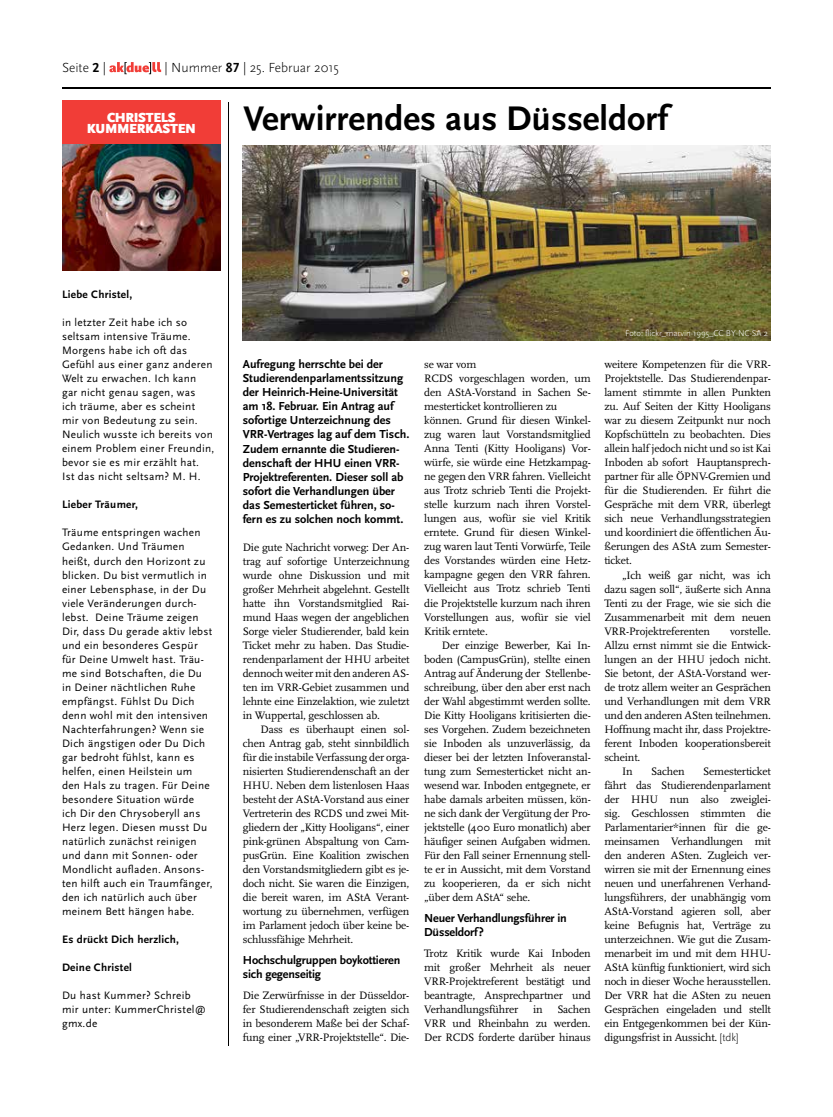
<style>
.page{position:relative;width:833px;height:1117px;background:#fff}
.page>*{position:absolute;margin:0;border:0;box-sizing:border-box;transform-origin:0 0}
.t1{font:700 35.62px "Scala Sans";color:#000}
.t2{font:300 13.75px "Scala Sans";color:#000}
.t3{font:900 13.75px/11.2px "Scala Sans";letter-spacing:-.025em;color:#fff;text-align:center;scale:.96 1}
.t4{font:700 12.12px/14px "Scala Sans";color:#000}
.t5{font:11.25px/14px "Scala";letter-spacing:-.015em;color:#000;text-align:justify}
.t6{font:11.25px/14px "Scala Sans";letter-spacing:.025em;color:#000}
.t7{font:700 11.25px "Scala Sans";letter-spacing:.025em;color:#000}
.t8{font:300 8.75px "Scala Sans";color:#fff}
.s1{font-family:"Scala Sans Caps";font-weight:700}
.s2{font-family:"Scala Sans";font-weight:300}
</style>
<div class="page">
<svg style="left:109px;top:62px;width:52px;height:12px"></svg>
<hr style="left:62px;top:87px;width:709px;height:1px;background:#000">
<hr style="left:228px;top:102px;width:1px;height:943px;background:#000">
<img style="left:243px;top:145px;width:528px;height:195px">
<img style="left:62px;top:144px;width:159px;height:126px">
<div style="left:62px;top:100px;width:159px;height:44px;background:#f13d37"></div>
<p class="t2" style="left:62px;top:60px;width:45px">Seite <span class="s1">2</span> |</p>
<p class="t2" style="left:165px;top:60px;width:176px">| Nummer <span class="s1">87</span> | 25. Februar 2015</p>
<h1 class="t1" style="left:243px;top:99px;width:426px">Verwirrendes aus Düsseldorf</h1>
<p class="t3" style="left:87px;top:113px;width:115px">CHRISTELS<br>KUMMERKASTEN</p>
<p class="t7" style="left:62px;top:288px;width:72px">Liebe Christel,</p>
<p class="t6" style="left:62px;top:316px;width:154px">in letzter Zeit habe ich so seltsam intensive Träume.<br>Morgens habe ich oft das<br>Gefühl aus einer ganz anderen<br>Welt zu erwachen. Ich kann gar nicht genau sagen, was<br>ich träume, aber es scheint mir von Bedeutung zu sein.<br>Neulich wusste ich bereits von einem Problem einer Freundin, bevor sie es mir erzählt hat.<br>Ist das nicht seltsam? M. H.</p>
<p class="t7" style="left:62px;top:498px;width:77px">Lieber Träumer,</p>
<p class="t6" style="left:62px;top:526px;width:152px">Träume entspringen wachen<br>Gedanken. Und Träumen heißt, durch den Horizont zu blicken. Du bist vermutlich in einer Lebensphase, in der Du viele Veränderungen durch&shy;lebst. Deine Träume zeigen<br>Dir, dass Du gerade aktiv lebst und ein besonderes Gespür für Deine Umwelt hast. Träu&shy;me sind Botschaften, die Du in Deiner nächtlichen Ruhe empfängst. Fühlst Du Dich denn wohl mit den intensiven<br>Nachterfahrungen? Wenn sie<br>Dich ängstigen oder Du Dich gar bedroht fühlst, kann es helfen, einen Heilstein um den Hals zu tragen. Für Deine besondere Situation würde<br>ich Dir den Chrysoberyll ans<br>Herz legen. Diesen musst Du natürlich zunächst reinigen und dann mit Sonnen- oder<br>Mondlicht aufladen. Ansons&shy;ten hilft auch ein Traumfänger, den ich natürlich auch über meinem Bett hängen habe.</p>
<p class="t7" style="left:62px;top:932px;width:118px">Es drückt Dich herzlich,</p>
<p class="t7" style="left:62px;top:960px;width:71px">Deine Christel</p>
<p class="t6" style="left:62px;top:988px;width:146px">Du hast Kummer? Schreib mir unter: KummerChristel@ gmx.de</p>
<p class="t8" style="left:625px;top:328px;width:144px">Foto: flickr_marvin-1995_CC BY-NC-SA 2</p>
<p class="t4" style="left:243px;top:358px;width:168px">Aufregung herrschte bei der<br>Studierendenparlamentssitzung der Heinrich-Heine-Universität am 18. Februar. Ein Antrag auf sofortige Unterzeichnung des<br>VRR-Vertrages lag auf dem Tisch.<br>Zudem ernannte die Studieren&shy;denschaft der HHU einen VRR-<br>Projektreferenten. Dieser soll ab sofort die Verhandlungen über das Semesterticket führen, so&shy;fern es zu solchen noch kommt.</p>
<p class="t5" style="left:604px;top:358px;width:168px">weitere Kompetenzen für die VRR-Projektstelle. Das Studierendenpar&shy;lament stimmte in allen Punkten zu. Auf Seiten der Kitty Hooligans war zu diesem Zeitpunkt nur noch Kopfschütteln zu beobachten. Dies allein half jedoch nicht und so ist Kai Inboden ab sofort Hauptansprech&shy;partner für alle ÖPNV-Gremien und für die Studierenden. Er führt die Gespräche mit dem VRR, überlegt sich neue Verhandlungsstrategien und koordiniert die öffentlichen Äu&shy;ßerungen des AStA zum Semester&shy;ticket.</p>
<p class="t5" style="left:604px;top:568px;width:168px;text-indent:18px">„Ich weiß gar nicht, was ich dazu sagen soll“, äußerte sich Anna Tenti zu der Frage, wie sie sich die Zusammenarbeit mit dem neuen VRR-Projektreferenten</p>
<p class="t5" style="left:424px;top:358px;width:168px;text-align:left">se war vom<br>RCDS vorgeschlagen worden, um den AStA-Vorstand in Sachen Se&shy;mesterticket kontrollieren zu können. Grund für diesen Winkel&shy;zug waren laut Vorstandsmitglied<br>Anna Tenti (Kitty Hooligans) Vor&shy;würfe, sie würde eine Hetzkampag&shy;ne gegen den VRR fahren. Vielleicht aus Trotz schrieb Tenti die Projekt&shy;stelle kurzum nach ihren Vorstel&shy;lungen aus, wofür sie viel Kritik erntete. Grund für diesen Winkel&shy;zug waren laut Tenti Vorwürfe, Teile des Vorstandes würden eine Hetz&shy;kampagne gegen den VRR fahren.<br>Vielleicht aus Trotz schrieb Tenti die Projektstelle kurzum nach ihren<br>Vorstellungen aus, wofür sie viel<br>Kritik erntete.</p>
<p class="t5" style="left:424px;top:638px;width:168px;text-indent:18px">Der einzige Bewerber, Kai In&shy;boden (CampusGrün), stellte einen Antrag auf Änderung der Stellenbe&shy;schreibung, über den aber erst nach der Wahl abgestimmt werden sollte.<br>Die Kitty Hooligans kritisierten die&shy;ses Vorgehen. Zudem bezeichneten sie Inboden als unzuverlässig, da dieser bei der letzten Infoveranstal&shy;tung zum Semesterticket nicht an&shy;wesend war. Inboden entgegnete, er habe damals arbeiten müssen, kön&shy;ne sich dank der Vergütung der Pro&shy;jektstelle (400 Euro monatlich) aber häufiger seinen Aufgaben widmen.<br>Für den Fall seiner Ernennung stell&shy;te er in Aussicht, mit dem Vorstand zu kooperieren, da er sich nicht „über dem AStA“ sehe.</p>
<p class="t4" style="left:424px;top:911px;width:144px">Neuer Verhandlungsführer in<br>Düsseldorf?</p>
<p class="t5" style="left:424px;top:946px;width:168px">Trotz Kritik wurde Kai Inboden mit großer Mehrheit als neuer VRR-Projektreferent bestätigt und beantragte, Ansprechpartner und Verhandlungsführer</p>
<p class="t5" style="left:243px;top:540px;width:168px">Die gute Nachricht vorweg: Der An&shy;trag auf sofortige Unterzeichnung wurde ohne Diskussion und mit großer Mehrheit abgelehnt. Gestellt hatte ihn Vorstandsmitglied Rai&shy;mund Haas wegen der angeblichen Sorge vieler Studierender, bald kein Ticket mehr zu haben. Das Studie&shy;rendenparlament der HHU arbeitet dennoch weiter mit den anderen AS&shy;ten im VRR-Gebiet zusammen und lehnte eine Einzelaktion, wie zuletzt in Wuppertal, geschlossen ab.</p>
<p class="t5" style="left:243px;top:722px;width:168px;text-indent:18px">Dass es überhaupt einen sol&shy;chen Antrag gab, steht sinnbildlich für die instabile Verfassung der orga&shy;nisierten Studierendenschaft an der HHU. Neben dem listenlosen Haas besteht der AStA-Vorstand aus einer Vertreterin des RCDS und zwei Mit&shy;gliedern der „Kitty Hooligans“, einer pink-grünen Abspaltung von Cam&shy;pusGrün. Eine Koalition zwischen den Vorstandsmitgliedern gibt es je&shy;doch nicht. Sie waren die Einzigen, die bereit waren, im AStA Verant&shy;wortung zu übernehmen, verfügen im Parlament jedoch über keine be&shy;schlussfähige Mehrheit.</p>
<p class="t4" style="left:243px;top:953px;width:159px">Hochschulgruppen boykottieren sich gegenseitig</p>
<p class="t5" style="left:243px;top:988px;width:168px">Die Zerwürfnisse in der Düsseldor&shy;fer Studierendenschaft zeigten sich in besonderem Maße bei der Schaf&shy;fung einer „VRR-Projektstelle“. Die-</p>
<p class="t5" style="left:730px;top:624px;width:42px">vorstelle.</p>
<p class="t5" style="left:604px;top:638px;width:168px">Allzu ernst nimmt sie die Entwick-</p>
<p class="t5" style="left:604px;top:652px;width:168px">lungen an der HHU jedoch nicht.</p>
<p class="t5" style="left:604px;top:666px;width:168px">Sie betont, der AStA-Vorstand wer-</p>
<p class="t5" style="left:604px;top:680px;width:168px">de trotz allem weiter an Gesprächen</p>
<p class="t5" style="left:604px;top:694px;width:168px">und Verhandlungen mit dem VRR</p>
<p class="t5" style="left:604px;top:708px;width:168px">und den anderen ASten teilnehmen.</p>
<p class="t5" style="left:604px;top:722px;width:168px">Hoffnung macht ihr, dass Projektre-</p>
<p class="t5" style="left:604px;top:736px;width:168px">ferent Inboden kooperationsbereit</p>
<p class="t5" style="left:604px;top:750px;width:38px">scheint.</p>
<p class="t5" style="left:622px;top:764px;width:12px">In</p>
<p class="t5" style="left:651px;top:764px;width:35px">Sachen</p>
<p class="t5" style="left:604px;top:764px;width:168px;text-indent:99px">Semesterticket fährt das Studierendenparlament der HHU nun also zweiglei&shy;sig. Geschlossen stimmten die Parlamentarier*innen für die ge&shy;meinsamen Verhandlungen mit den anderen ASten. Zugleich ver&shy;wirren sie mit der Ernennung eines neuen und unerfahrenen Verhand&shy;lungsführers, der unabhängig vom AStA-Vorstand agieren soll, aber keine Befugnis hat, Verträge zu unterzeichnen. Wie gut die Zusam&shy;menarbeit im und mit dem HHU-AStA künftig funktioniert, wird sich noch in dieser Woche herausstellen.<br>Der VRR hat die ASten zu neuen Gesprächen eingeladen und stellt ein Entgegenkommen bei der Kün&shy;digungsfrist in Aussicht. <span class="s2">[tdk]</span></p>
<p class="t5" style="left:424px;top:1002px;width:168px;text-indent:133px">Sachen VRR und Rheinbahn zu werden.<br>Der RCDS forderte darüber hinaus</p>
<p class="t5" style="left:533px;top:1002px;width:11px">in</p>
</div>
